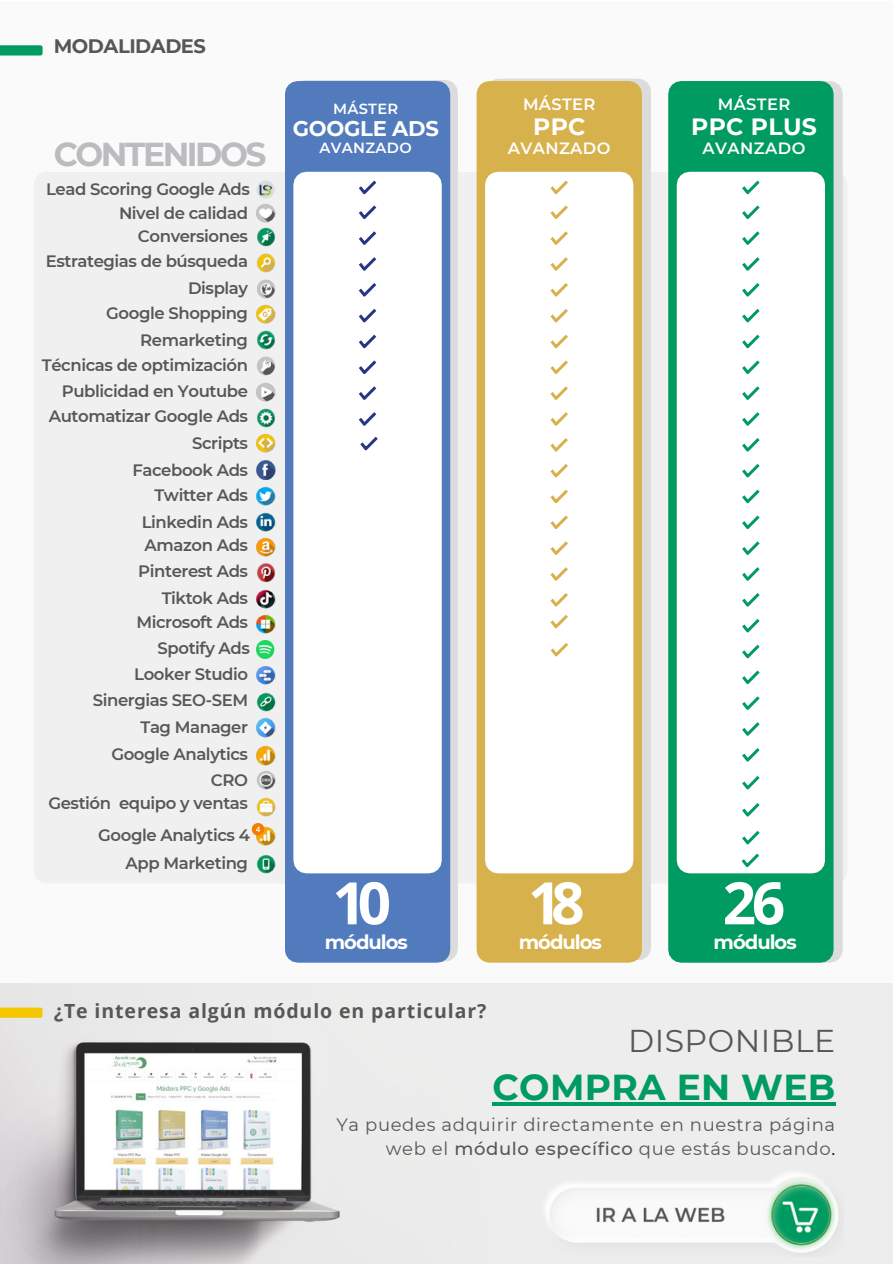
<style>
.page{position:relative;width:893px;height:1264px;background:#fff}
.page>*{position:absolute;margin:0;border:0;box-sizing:border-box;transform-origin:0 0}
.t1{font:700 58.5px "Open Sans";color:#fff}
.t2{font:700 36px "Montserrat";letter-spacing:.01em;color:#009b61}
.t3{font:700 33px "Montserrat";letter-spacing:-.075em;color:#bcbbbf}
.t4{font:31.5px "Montserrat";letter-spacing:.015em;color:#575757}
.t5{font:700 23.55px "Montserrat";letter-spacing:.015em;color:#fff}
.t6{font:700 21.15px "Montserrat";letter-spacing:-.015em;color:#fff}
.t7{font:700 19.5px "Open Sans";letter-spacing:.045em;color:#575756}
.t8{font:700 19.5px "Montserrat";letter-spacing:-.05em;color:#fff}
.t9{font:700 19.5px "Montserrat";letter-spacing:-.025em;color:#575756}
.t10{font:18px/24.8px "Montserrat";letter-spacing:.035em;color:#575757;text-align:right}
.t11{font:600 16.5px "Montserrat";letter-spacing:-.025em;color:#575756}
.t12{font:600 16.35px "Montserrat";letter-spacing:.025em;color:#fff}
.t13{font:600 14.7px "Montserrat";letter-spacing:.025em;color:#fff}
.s1{font-weight:500}
.s2{color:#000}
</style>
<div class="page">
<div style="left:0;top:1px;width:892px;height:1262px;background:#fafafa"></div>
<img style="left:0;top:983px;width:892px;height:279px">
<div style="left:251px;top:172px;width:592px;height:711px;background:#f0f0f0"></div>
<svg style="left:302px;top:80px;width:155px;height:880px;background:#d7d8db"></svg>
<div style="left:285px;top:81px;width:165px;height:881px;background:#517bbd"></div>
<svg style="left:492px;top:79px;width:158px;height:881px;background:#dbd7ce"></svg>
<div style="left:476px;top:81px;width:165px;height:881px;background:#d7b14c"></div>
<svg style="left:833px;top:82px;width:9px;height:880px;background:#ced8d4"></svg>
<div style="left:668px;top:81px;width:165px;height:881px;background:#009b61"></div>
<svg style="left:293px;top:172px;width:148px;height:701px"></svg>
<svg style="left:485px;top:172px;width:148px;height:701px"></svg>
<svg style="left:676px;top:172px;width:148px;height:701px"></svg>
<img style="left:540px;top:1170px;width:302px;height:86px">
<svg style="left:358px;top:205px;width:18px;height:14px"></svg>
<svg style="left:550px;top:205px;width:17px;height:14px"></svg>
<svg style="left:741px;top:205px;width:18px;height:14px"></svg>
<svg style="left:358px;top:181px;width:18px;height:13px"></svg>
<svg style="left:550px;top:181px;width:17px;height:13px"></svg>
<svg style="left:741px;top:181px;width:18px;height:13px"></svg>
<svg style="left:358px;top:309px;width:18px;height:13px"></svg>
<svg style="left:550px;top:309px;width:17px;height:13px"></svg>
<svg style="left:741px;top:309px;width:18px;height:13px"></svg>
<svg style="left:358px;top:231px;width:18px;height:14px"></svg>
<svg style="left:550px;top:231px;width:17px;height:14px"></svg>
<svg style="left:741px;top:231px;width:18px;height:14px"></svg>
<svg style="left:358px;top:334px;width:18px;height:14px"></svg>
<svg style="left:550px;top:334px;width:17px;height:14px"></svg>
<svg style="left:741px;top:334px;width:18px;height:14px"></svg>
<svg style="left:550px;top:438px;width:17px;height:13px"></svg>
<svg style="left:741px;top:438px;width:18px;height:13px"></svg>
<svg style="left:358px;top:257px;width:18px;height:14px"></svg>
<svg style="left:550px;top:257px;width:17px;height:14px"></svg>
<svg style="left:741px;top:257px;width:18px;height:14px"></svg>
<svg style="left:358px;top:360px;width:18px;height:14px"></svg>
<svg style="left:550px;top:360px;width:17px;height:14px"></svg>
<svg style="left:741px;top:360px;width:18px;height:14px"></svg>
<svg style="left:550px;top:464px;width:17px;height:13px"></svg>
<svg style="left:741px;top:464px;width:18px;height:13px"></svg>
<svg style="left:358px;top:283px;width:18px;height:13px"></svg>
<svg style="left:550px;top:283px;width:17px;height:13px"></svg>
<svg style="left:741px;top:283px;width:18px;height:13px"></svg>
<svg style="left:358px;top:386px;width:18px;height:14px"></svg>
<svg style="left:550px;top:386px;width:17px;height:14px"></svg>
<svg style="left:741px;top:386px;width:18px;height:14px"></svg>
<svg style="left:550px;top:489px;width:17px;height:14px"></svg>
<svg style="left:741px;top:489px;width:18px;height:14px"></svg>
<svg style="left:741px;top:619px;width:18px;height:13px"></svg>
<svg style="left:550px;top:541px;width:17px;height:14px"></svg>
<svg style="left:741px;top:541px;width:18px;height:14px"></svg>
<svg style="left:741px;top:670px;width:18px;height:14px"></svg>
<svg style="left:358px;top:412px;width:18px;height:14px"></svg>
<svg style="left:550px;top:412px;width:17px;height:14px"></svg>
<svg style="left:741px;top:412px;width:18px;height:14px"></svg>
<svg style="left:550px;top:515px;width:17px;height:14px"></svg>
<svg style="left:741px;top:515px;width:18px;height:14px"></svg>
<svg style="left:741px;top:644px;width:18px;height:14px"></svg>
<svg style="left:550px;top:567px;width:17px;height:13px"></svg>
<svg style="left:741px;top:567px;width:18px;height:13px"></svg>
<svg style="left:741px;top:696px;width:18px;height:14px"></svg>
<svg style="left:550px;top:593px;width:17px;height:13px"></svg>
<svg style="left:741px;top:593px;width:18px;height:13px"></svg>
<svg style="left:741px;top:722px;width:18px;height:13px"></svg>
<svg style="left:741px;top:748px;width:18px;height:13px"></svg>
<svg style="left:741px;top:803px;width:18px;height:13px"></svg>
<svg style="left:551px;top:777px;width:15px;height:11px"></svg>
<svg style="left:741px;top:775px;width:18px;height:14px"></svg>
<svg style="left:741px;top:830px;width:18px;height:14px"></svg>
<svg style="left:0;top:45px;width:43px;height:10px"></svg>
<svg style="left:0;top:1007px;width:43px;height:10px"></svg>
<img style="left:256px;top:826px;width:19px;height:19px">
<div style="left:252px;top:823px;width:12px;height:12px;background:#f47c00;border-radius:50%"></div>
<svg style="left:256px;top:826px;width:4px;height:6px"></svg>
<svg style="left:741px;top:853px;width:17px;height:14px"></svg>
<img style="left:256px;top:304px;width:19px;height:20px">
<img style="left:256px;top:434px;width:19px;height:19px">
<img style="left:256px;top:382px;width:19px;height:19px">
<img style="left:256px;top:770px;width:19px;height:19px">
<img style="left:256px;top:537px;width:19px;height:19px">
<img style="left:256px;top:854px;width:19px;height:19px">
<img style="left:256px;top:692px;width:19px;height:19px">
<img style="left:256px;top:797px;width:19px;height:19px">
<img style="left:256px;top:665px;width:19px;height:19px">
<img style="left:256px;top:563px;width:19px;height:19px">
<img style="left:256px;top:512px;width:19px;height:19px">
<img style="left:256px;top:589px;width:19px;height:19px">
<img style="left:256px;top:614px;width:19px;height:19px">
<img style="left:256px;top:718px;width:19px;height:19px">
<img style="left:256px;top:746px;width:19px;height:19px">
<img style="left:256px;top:486px;width:19px;height:19px">
<img style="left:256px;top:460px;width:19px;height:19px">
<img style="left:256px;top:408px;width:19px;height:19px">
<img style="left:256px;top:253px;width:19px;height:19px">
<img style="left:256px;top:203px;width:19px;height:19px">
<img style="left:256px;top:227px;width:19px;height:19px">
<img style="left:256px;top:279px;width:19px;height:20px">
<img style="left:256px;top:330px;width:19px;height:20px">
<img style="left:256px;top:356px;width:19px;height:19px">
<svg style="left:256px;top:180px;width:18px;height:19px"></svg>
<img style="left:252px;top:179px;width:27px;height:16px">
<img style="left:256px;top:640px;width:21px;height:18px">
<hr style="left:492px;top:1102px;width:343px;height:3px;background:#009b61">
<svg style="left:550px;top:614px;width:17px;height:14px"></svg>
<svg style="left:550px;top:642px;width:18px;height:14px"></svg>
<svg style="left:360px;top:436px;width:17px;height:14px"></svg>
<p class="t9" style="left:54px;top:34px;width:154px">MODALIDADES</p>
<p class="t3" style="left:54px;top:134px;width:214px">CONTENIDOS</p>
<p class="t11" style="left:46px;top:179px;width:205px">Lead Scoring Google Ads</p>
<p class="t11" style="left:119px;top:203px;width:130px">Nivel de calidad</p>
<h6 class="t11" style="left:138px;top:226px;width:112px">Conversiones</h6>
<p class="t11" style="left:46px;top:251px;width:204px">Estrategias de búsqueda</p>
<h6 class="t11" style="left:188px;top:278px;width:62px">Display</h6>
<p class="t11" style="left:106px;top:303px;width:143px">Google Shopping</p>
<h6 class="t11" style="left:140px;top:330px;width:109px">Remarketing</h6>
<p class="t11" style="left:42px;top:355px;width:208px">Técnicas de optimización</p>
<h6 class="t11" style="left:62px;top:381px;width:188px">Publicidad en Youtube</h6>
<p class="t11" style="left:49px;top:405px;width:201px">Automatizar Google Ads</p>
<h6 class="t11" style="left:192px;top:432px;width:57px">Scripts</h6>
<p class="t11" style="left:132px;top:459px;width:117px">Facebook Ads</p>
<h6 class="t11" style="left:154px;top:485px;width:95px">Twitter Ads</h6>
<p class="t11" style="left:142px;top:512px;width:108px">Linkedin Ads</p>
<h6 class="t11" style="left:144px;top:535px;width:105px">Amazon Ads</h6>
<p class="t11" style="left:138px;top:561px;width:111px">Pinterest Ads</p>
<h6 class="t11" style="left:162px;top:588px;width:88px">Tiktok Ads</h6>
<p class="t11" style="left:136px;top:612px;width:113px">Microsoft Ads</p>
<h6 class="t11" style="left:134px;top:663px;width:115px">Looker Studio</h6>
<p class="t11" style="left:157px;top:637px;width:94px">Spotify Ads</p>
<h6 class="t11" style="left:93px;top:690px;width:157px">Sinergias SEO-SEM</h6>
<p class="t11" style="left:140px;top:716px;width:109px">Tag Manager</p>
<h6 class="t11" style="left:111px;top:744px;width:138px">Google Analytics</h6>
<p class="t11" style="left:211px;top:770px;width:39px">CRO</p>
<h6 class="t11" style="left:48px;top:793px;width:201px">Gestión equipo y ventas</h6>
<h6 class="t11" style="left:98px;top:824px;width:153px">Google Analytics 4</h6>
<p class="t11" style="left:125px;top:853px;width:124px">App Marketing</p>
<h6 class="t13" style="left:333px;top:100px;width:67px">MÁSTER</h6>
<h6 class="t6" style="left:293px;top:115px;width:147px">GOOGLE ADS</h6>
<h6 class="t13" style="left:319px;top:139px;width:94px">AVANZADO</h6>
<h6 class="t1" style="left:332px;top:861px;width:60px">10</h6>
<p class="t8" style="left:325px;top:930px;width:85px">módulos</p>
<p class="t7" style="left:54px;top:996px;width:434px">¿Te interesa algún módulo en particular?</p>
<h5 class="t12" style="left:523px;top:94px;width:74px">MÁSTER</h5>
<h5 class="t5" style="left:533px;top:112px;width:53px">PPC</h5>
<h5 class="t12" style="left:507px;top:138px;width:104px">AVANZADO</h5>
<h6 class="t1" style="left:528px;top:861px;width:58px">18</h6>
<p class="t8" style="left:518px;top:930px;width:85px">módulos</p>
<p class="t12" style="left:717px;top:94px;width:74px">MÁSTER</p>
<p class="t5" style="left:691px;top:112px;width:127px">PPC PLUS</p>
<p class="t12" style="left:702px;top:138px;width:104px">AVANZADO</p>
<p class="t1" style="left:722px;top:861px;width:64px">26</p>
<h6 class="t8" style="left:713px;top:930px;width:85px">módulos</h6>
<h4 class="t4" style="left:628px;top:1021px;width:208px">DISPONIBLE</h4>
<p class="t2" style="left:492px;top:1065px;width:344px">COMPRA EN WEB</p>
<p class="t10" style="left:336px;top:1111px;width:500px">Ya puedes adquirir directamente en nuestra página web el <span class="s1">módulo específico</span> que estás buscando<span class="s2">.</span></p>
</div>
